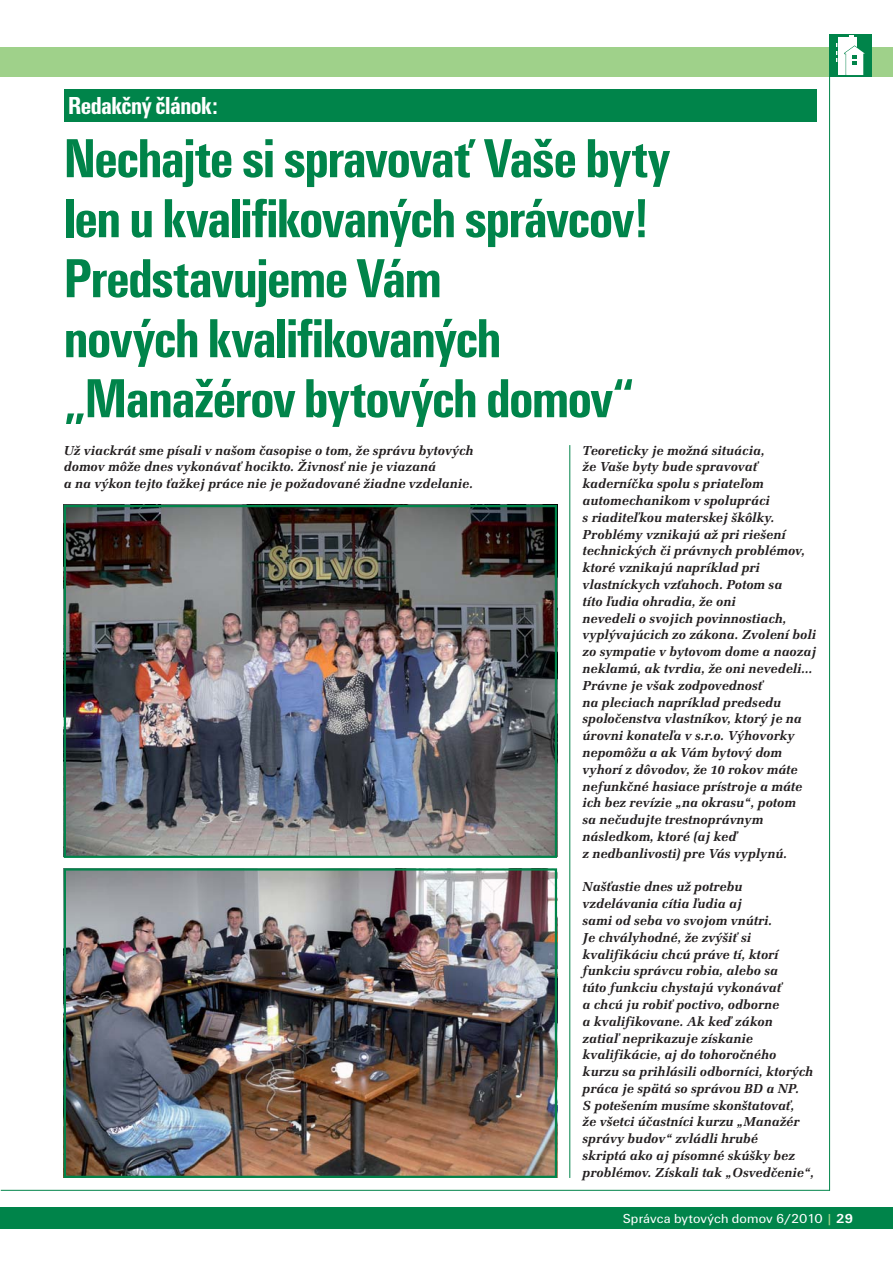
<style>
.page{position:relative;width:893px;height:1263px;background:#fff}
.page>*{position:absolute;margin:0;border:0;box-sizing:border-box;transform-origin:0 0}
.t1{font:700 condensed 57px/60px "Unitus TEE";letter-spacing:-.025em;color:#00844a}
.t2{font:700 condensed 25.5px "Unitus TEE";letter-spacing:-.02em;color:#fff}
.t3{font:italic 700 13.5px/16.8px "URW Latino TEE";color:#231f20}
.t4{font:13.5px "Unitus TEE";letter-spacing:.005em;color:#fff}
.s1{color:#9fd18a}
.s2{font-weight:700}
</style>
<div class="page">
<div style="left:0;top:1208px;width:893px;height:21px;background:#00844a"></div>
<div style="left:0;top:47px;width:893px;height:30px;background:#9fd18a"></div>
<hr style="left:1px;top:1190px;width:829px;height:1px;background:#00844a">
<div style="left:829px;top:34px;width:43px;height:43px;background:#00844a"></div>
<svg style="left:836px;top:36px;width:29px;height:40px"></svg>
<hr style="left:829px;top:34px;width:1px;height:1157px;background:#00844a">
<div style="left:64px;top:89px;width:752px;height:33px;background:#00844a"></div>
<hr style="left:569px;top:445px;width:1px;height:733px;background:#00844a">
<img style="left:67px;top:871px;width:487px;height:304px">
<div style="left:64px;top:868px;width:493px;height:310px;border:2px solid #00844a"></div>
<img style="left:67px;top:508px;width:487px;height:347px">
<div style="left:64px;top:505px;width:493px;height:353px;border:2px solid #00844a"></div>
<h2 class="t2" style="left:68px;top:95px;width:151px">Redakčný článok:</h2>
<h1 class="t1" style="left:64px;top:133px;width:608px">Nechajte si spravovať Vaše byty len u kvalifikovaných správcov!<br>Predstavujeme Vám<br>nových kvalifikovaných „Manažérov bytových domov“</h1>
<p class="t3" style="left:64px;top:443px;width:411px">Už viackrát sme písali v našom časopise o tom, že správu bytových domov môže dnes vykonávať hocikto. Živnosť nie je viazaná<br>a na výkon tejto ťažkej práce nie je požadované žiadne vzdelanie.</p>
<p class="t3" style="left:583px;top:443px;width:235px">Teoreticky je možná situácia,<br>že Vaše byty bude spravovať kaderníčka spolu s priateľom automechanikom v spolupráci<br>s riaditeľkou materskej škôlky.<br>Problémy vznikajú až pri riešení technických či právnych problémov, ktoré vznikajú napríklad pri vlastníckych vzťahoch. Potom sa<br>títo ľudia ohradia, že oni<br>nevedeli o svojich povinnostiach, vyplývajúcich zo zákona. Zvolení boli zo sympatie v bytovom dome a naozaj neklamú, ak tvrdia, že oni nevedeli...<br>Právne je však zodpovednosť<br>na pleciach napríklad predsedu spoločenstva vlastníkov, ktorý je na úrovni konateľa v s.r.o. Výhovorky nepomôžu a ak Vám bytový dom vyhorí z dôvodov, že 10 rokov máte nefunkčné hasiace prístroje a máte ich bez revízie „na okrasu“, potom<br>sa nečudujte trestnoprávnym následkom, ktoré (aj keď<br>z nedbanlivosti) pre Vás vyplynú.</p>
<p class="t3" style="left:583px;top:879px;width:233px">Našťastie dnes už potrebu vzdelávania cítia ľudia aj<br>sami od seba vo svojom vnútri.<br>Je chvályhodné, že zvýšiť si kvalifikáciu chcú práve tí, ktorí funkciu správcu robia, alebo sa<br>túto funkciu chystajú vykonávať<br>a chcú ju robiť poctivo, odborne<br>a kvalifikovane. Ak keď zákon<br>zatiaľ neprikazuje získanie kvalifikácie, aj do tohoročného kurzu sa prihlásili odborníci, ktorých práca je spätá so správou BD a NP.<br>S potešením musíme skonštatovať,<br>že všetci účastníci kurzu „Manažér správy budov“ zvládli hrubé<br>skriptá ako aj písomné skúšky bez problémov. Získali tak „Osvedčenie“,</p>
<p class="t4" style="left:623px;top:1213px;width:232px">Správca bytových domov 6/2010 <span class="s1">|</span> <span class="s2">29</span></p>
</div>
